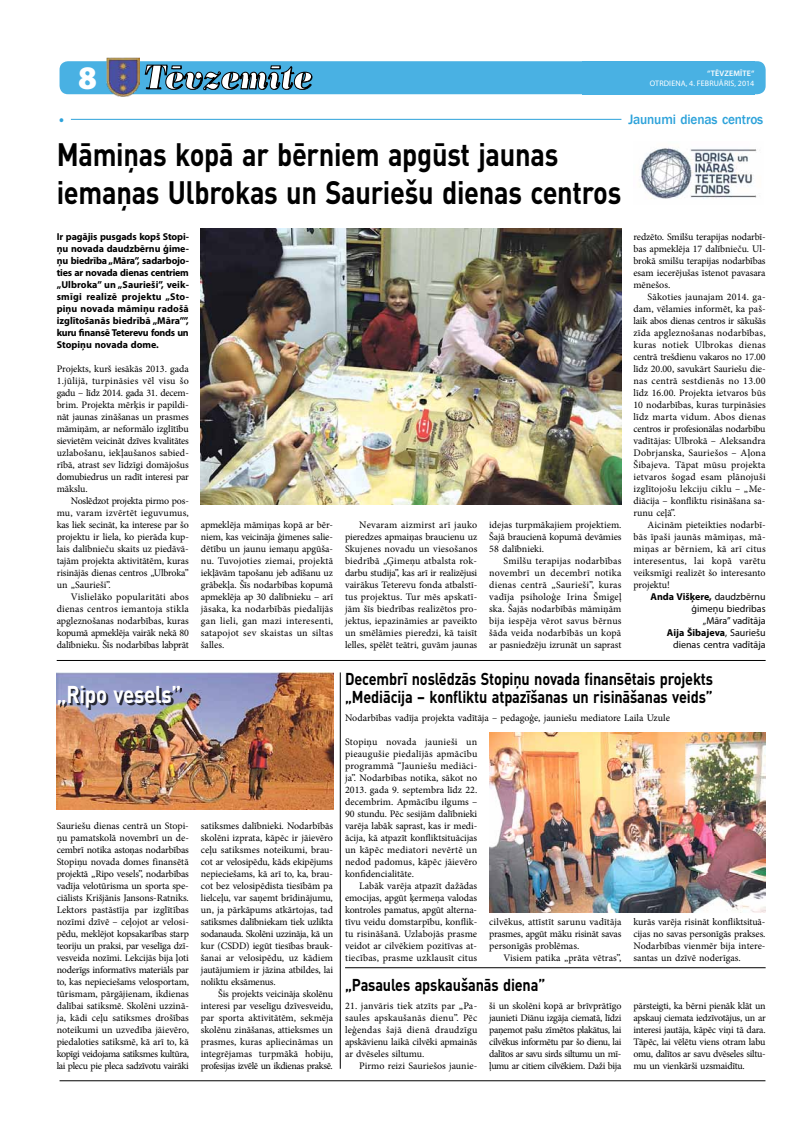
<style>
.page{position:relative;width:794px;height:1129px;background:#fff}
.page>*{position:absolute;margin:0;border:0;box-sizing:border-box;transform-origin:0 0}
.t1{font:900 33px "Myriad Pro";color:#fff}
.t2{font:700 32px/38px "DIN Pro";letter-spacing:-.01em;color:#000;scale:.85 1}
.t3{font:700 24px "DIN Pro";letter-spacing:-.01em;color:#fff;scale:.85 1}
.t4{font:700 17px/18px "DIN Pro";letter-spacing:-.01em;color:#000;scale:.85 1}
.t5{font:500 14px "Franklin Gothic";letter-spacing:-.01em;color:#2ca2da;scale:.95 1}
.t6{font:10px/12px "Minion Pro";letter-spacing:-.01em;color:#000;text-align:justify}
.t7{font:700 10px/12px "Myriad Pro";letter-spacing:-.01em;color:#000;text-align:justify}
.t8{font:10px/12px "Myriad Pro";color:#000;text-align:right}
.t9{font:10px "Minion Pro";letter-spacing:.01em;color:#000}
.t10{font:8px "Myriad Pro";letter-spacing:.02em;color:#fff}
.t11{font:600 8px "Myriad Pro";letter-spacing:.02em;color:#fff}
.s1{font-weight:700}
</style>
<div class="page">
<img style="left:57px;top:672px;width:276px;height:137px">
<div style="left:60px;top:61px;width:705px;height:33px;background:#49b1e3;border-radius:9px"></div>
<svg style="left:145px;top:65px;width:167px;height:26px"></svg>
<img style="left:107px;top:58px;width:32px;height:38px">
<hr style="left:60px;top:1080px;width:705px;height:1px;background:#000">
<hr style="left:71px;top:119px;width:550px;height:1px;background:#2ca2da">
<img style="left:201px;top:228px;width:420px;height:276px">
<div style="left:60px;top:687px;width:122px;height:22px;background:#000;opacity:.75"></div>
<img style="left:489px;top:732px;width:276px;height:180px">
<hr style="left:57px;top:660px;width:708px;height:1px;background:#000">
<hr style="left:340px;top:672px;width:1px;height:396px;background:#000">
<hr style="left:345px;top:967px;width:420px;height:1px;background:#000">
<img style="left:639px;top:147px;width:118px;height:52px">
<h1 class="t1" style="left:78px;top:59px;width:20px">8</h1>
<p class="t11" style="left:707px;top:68px;width:49px">“tĒVZEMĪTE“</p>
<p class="t10" style="left:650px;top:78px;width:106px">OtrDIENA, 4. februāris, 2014</p>
<h3 class="t5" style="left:57px;top:111px;width:11px">•</h3>
<h3 class="t5" style="left:628px;top:110px;width:143px">Jaunumi dienas centros</h3>
<h2 class="t2" style="left:57px;top:134px;width:666px">Māmiņas kopā ar bērniem apgūst jaunas iemaņas Ulbrokas un Sauriešu dienas centros</h2>
<p class="t7" style="left:57px;top:230px;width:134px">Ir pagājis pusgads kopš Stopi&shy;ņu novada daudzbērnu ģime&shy;ņu biedrība „Māra”, sadarbojo&shy;ties ar novada dienas centriem „Ulbroka” un „Saurieši”, veik&shy;smīgi realizē projektu „Sto&shy;piņu novada māmiņu radošā izglītošanās biedrībā „Māra””, kuru finansē Teterevu fonds un Stopiņu novada dome.</p>
<p class="t6" style="left:57px;top:363px;width:134px">Projekts, kurš iesākās 2013. gada 1.jūlijā, turpināsies vēl visu šo gadu – līdz 2014. gada 31. decem&shy;brim. Projekta mērķis ir papildi&shy;nāt jaunas zināšanas un prasmes māmiņām, ar neformālo izglītību sievietēm veicināt dzīves kvalitātes uzlabošanu, iekļaušanos sabied&shy;rībā, atrast sev līdzīgi domājošus domubiedrus un radīt interesi par mākslu.</p>
<p class="t6" style="left:57px;top:495px;width:134px;text-indent:14px">Noslēdzot projekta pirmo pos&shy;mu, varam izvērtēt ieguvumus, kas liek secināt, ka interese par šo projektu ir liela, ko pierāda kup&shy;lais dalībnieču skaits uz piedāvā&shy;tajām projekta aktivitātēm, kuras risinājās dienas centros „Ulbroka” un „Saurieši”.</p>
<p class="t6" style="left:57px;top:591px;width:134px;text-indent:14px">Vislielāko popularitāti abos dienas centros iemantoja stikla apgleznošanas nodarbības, kuras kopumā apmeklēja vairāk nekā 80 dalībnieku. Šīs nodarbības labprāt</p>
<p class="t6" style="left:201px;top:519px;width:134px">apmeklēja māmiņas kopā ar bēr&shy;niem, kas veicināja ģimenes salie&shy;dētību un jaunu iemaņu apgūša&shy;nu. Tuvojoties ziemai, projektā iekļāvām tapošanu jeb adīšanu uz grābekļa. Šīs nodarbības kopumā apmeklēja ap 30 dalībnieku – arī jāsaka, ka nodarbībās piedalījās gan lieli, gan mazi interesenti, satapojot sev skaistas un siltas šalles.</p>
<p class="t6" style="left:345px;top:519px;width:134px;text-indent:14px">Nevaram aizmirst arī jauko pieredzes apmaiņas braucienu uz Skujenes novadu un viesošanos biedrībā „Ģimeņu atbalsta rok&shy;darbu studija”, kas arī ir realizējusi vairākus Teterevu fonda atbalstī&shy;tus projektus. Tur mēs apskatī&shy;jām šīs biedrības realizētos pro&shy;jektus, iepazināmies ar paveikto un smēlāmies pieredzi, kā taisīt lelles, spēlēt teātri, guvām jaunas</p>
<p class="t6" style="left:489px;top:519px;width:134px">idejas turpmākajiem projektiem.<br>Šajā braucienā kopumā devāmies 58 dalībnieki.</p>
<p class="t6" style="left:489px;top:555px;width:134px;text-indent:14px">Smilšu terapijas nodarbības novembrī un decembrī notika dienas centrā „Saurieši”, kuras vadīja psiholoģe Irina Šmigeļ ska. Šajās nodarbībās māmiņām bija iespēja vērot savus bērnus šāda veida nodarbībās un kopā ar pasniedzēju izrunāt un saprast</p>
<p class="t6" style="left:633px;top:231px;width:134px">redzēto. Smilšu terapijas nodarbī&shy;bas apmeklēja 17 dalībnieču. Ul&shy;brokā smilšu terapijas nodarbības esam iecerējušas īstenot pavasara mēnešos.</p>
<p class="t6" style="left:633px;top:291px;width:134px;text-indent:14px">Sākoties jaunajam 2014. ga&shy;dam, vēlamies informēt, ka paš&shy;laik abos dienas centros ir sākušās zīda apgleznošanas nodarbības, kuras notiek Ulbrokas dienas centrā trešdienu vakaros no 17.00 līdz 20.00, savukārt Sauriešu die&shy;nas centrā sestdienās no 13.00 līdz 16.00. Projekta ietvaros būs 10 nodarbības, kuras turpināsies līdz marta vidum. Abos dienas centros ir profesionālas nodarbību vadītājas: Ulbrokā – Aleksandra Dobrjanska, Sauriešos – Aļona Šibajeva. Tāpat mūsu projekta ietvaros šogad esam plānojuši izglītojošu lekciju ciklu – „Me&shy;diācija – konfliktu risināšana sa&shy;runu ceļā”.</p>
<p class="t6" style="left:633px;top:519px;width:134px;text-indent:14px">Aicinām pieteikties nodarbī&shy;bās īpaši jaunās māmiņas, mā&shy;miņas ar bērniem, kā arī citus interesentus, lai kopā varētu veiksmīgi realizēt šo interesanto projektu!</p>
<p class="t8" style="left:650px;top:590px;width:117px"><span class="s1">Anda Višķere,</span> daudzbērnu ģimeņu biedrības<br>„Māra” vadītāja<br><span class="s1">Aija Šibajeva</span>, Sauriešu dienas centra vadītāja</p>
<h3 class="t3" style="left:57px;top:677px;width:148px">„Ripo vesels”</h3>
<p class="t6" style="left:57px;top:819px;width:134px">Sauriešu dienas centrā un Stopi&shy;ņu pamatskolā novembrī un de&shy;cembrī notika astoņas nodarbības Stopiņu novada domes finansētā projektā „Ripo vesels”, nodarbības vadīja velotūrisma un sporta spe&shy;ciālists Krišjānis Jansons-Ratniks.<br>Lektors pastāstīja par izglītības nozīmi dzīvē – ceļojot ar velosi&shy;pēdu, meklējot kopsakarības starp teoriju un praksi, par veselīga dzī&shy;vesveida nozīmi. Lekcijās bija ļoti noderīgs informatīvs materiāls par to, kas nepieciešams velosportam, tūrismam, pārgājienam, ikdienas dalībai satiksmē. Skolēni uzzinā&shy;ja, kādi ceļu satiksmes drošības noteikumi un uzvedība jāievēro, piedaloties satiksmē, kā arī to, kā kopīgi veidojama satiksmes kultūra, lai plecu pie pleca sadzīvotu vairāki</p>
<p class="t6" style="left:201px;top:819px;width:134px">satiksmes dalībnieki. Nodarbībās skolēni izprata, kāpēc ir jāievēro ceļu satiksmes noteikumi, brau&shy;cot ar velosipēdu, kāds ekipējums nepieciešams, kā arī to, ka, brau&shy;cot bez velosipēdista tiesībām pa lielceļu, var saņemt brīdinājumu, un, ja pārkāpums atkārtojas, tad satiksmes dalībniekam tiek uzlikta sodanauda. Skolēni uzzināja, kā un kur (CSDD) iegūt tiesības brauk&shy;šanai ar velosipēdu, uz kādiem jautājumiem ir jāzina atbildes, lai noliktu eksāmenus.</p>
<p class="t6" style="left:201px;top:987px;width:134px;text-indent:17px">Šis projekts veicināja skolēnu interesi par veselīgu dzīvesveidu, par sporta aktivitātēm, sekmēja skolēnu zināšanas, attieksmes un prasmes, kuras apliecināmas un integrējamas turpmākā hobiju, profesijas izvēlē un ikdienas praksē.</p>
<h3 class="t4" style="left:345px;top:669px;width:434px">Decembrī noslēdzās Stopiņu novada finansētais projekts „Mediācija – konfliktu atpazīšanas un risināšanas veids”</h3>
<p class="t6" style="left:345px;top:711px;width:326px">Nodarbības vadīja projekta vadītāja – pedagoģe, jauniešu mediatore Laila Uzule</p>
<p class="t6" style="left:345px;top:735px;width:134px">Stopiņu novada jaunieši un pieaugušie piedalījās apmācību programmā “Jauniešu mediāci&shy;ja”. Nodarbības notika, sākot no 2013. gada 9. septembra līdz 22. decembrim. Apmācību ilgums – 90 stundu. Pēc sesijām dalībnieki varēja labāk saprast, kas ir medi&shy;ācija, kā atpazīt konfliktsituācijas un kāpēc mediatori nevērtē un nedod padomus, kāpēc jāievēro konfidencialitāte.</p>
<p class="t6" style="left:345px;top:879px;width:134px;text-indent:14px">Labāk varēja atpazīt dažādas emocijas, apgūt ķermeņa valodas kontroles pamatus, apgūt alterna&shy;tīvu veidu domstarpību, konflik&shy;tu risināšanā. Uzlabojās prasme veidot ar cilvēkiem pozitīvas at&shy;tiecības, prasme uzklausīt citus</p>
<p class="t6" style="left:489px;top:915px;width:134px">cilvēkus, attīstīt sarunu vadītāja prasmes, apgūt māku risināt savas personīgās problēmas.</p>
<p class="t9" style="left:503px;top:950px;width:119px">Visiem patika „prāta vētras”,</p>
<p class="t6" style="left:633px;top:915px;width:134px">kurās varēja risināt konfliktsituā&shy;cijas no savas personīgās prakses.<br>Nodarbības vienmēr bija intere&shy;santas un dzīvē noderīgas.</p>
<h3 class="t4" style="left:345px;top:974px;width:237px">„Pasaules apskaušanās diena”</h3>
<p class="t6" style="left:345px;top:999px;width:134px">21. janvāris tiek atzīts par „Pa&shy;saules apskaušanās dienu”. Pēc leģendas šajā dienā draudzīgu apskāvienu laikā cilvēki apmainās ar dvēseles siltumu.</p>
<p class="t6" style="left:359px;top:1059px;width:119px">Pirmo reizi Sauriešos jaunie-</p>
<p class="t6" style="left:489px;top:999px;width:134px">ši un skolēni kopā ar brīvprātīgo jaunieti Diānu izgāja ciematā, līdzi paņemot pašu zīmētos plakātus, lai cilvēkus informētu par šo dienu, lai dalītos ar savu sirds siltumu un mī&shy;ļumu ar citiem cilvēkiem. Daži bija</p>
<p class="t6" style="left:633px;top:999px;width:134px">pārsteigti, ka bērni pienāk klāt un apskauj ciemata iedzīvotājus, un ar interesi jautāja, kāpēc viņi tā dara.<br>Tāpēc, lai vēlētu viens otram labu omu, dalītos ar savu dvēseles siltu&shy;mu un vienkārši uzsmaidītu.</p>
</div>
